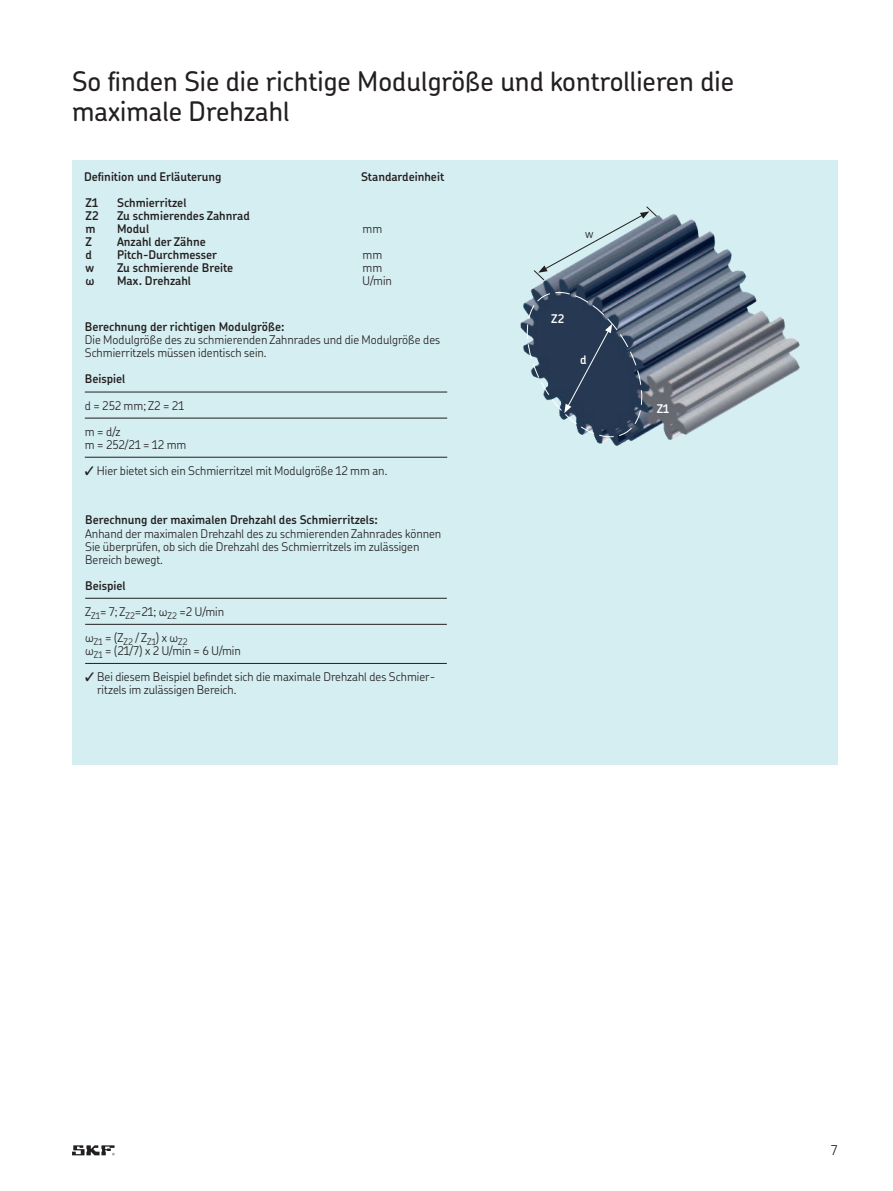
<style>
.page{position:relative;width:893px;height:1191px;background:#fff}
.page>*{position:absolute;margin:0;border:0;box-sizing:border-box;transform-origin:0 0}
.t1{font:500 27px/30px "SKF Chevin OT";color:#231f20}
.t2{font:300 13.5px "SKF Chevin OT";color:#231f20}
.t3{font:300 12px/13px "SKF Chevin OT";color:#231f20}
.t4{font:600 12px "SKF Chevin OT";color:#231f20}
.t5{font:600 12px "SKF Chevin OT";color:#fff}
.s1{font-weight:600}
</style>
<div class="page">
<div style="left:72px;top:160px;width:765px;height:604px;background:#d5eef1"></div>
<img style="left:520px;top:214px;width:280px;height:232px">
<svg style="left:533px;top:206px;width:124px;height:75px"></svg>
<hr style="left:85px;top:392px;width:362px;height:1px;background:#231f20">
<hr style="left:85px;top:418px;width:362px;height:1px;background:#231f20">
<hr style="left:85px;top:457px;width:362px;height:1px;background:#231f20">
<hr style="left:85px;top:598px;width:362px;height:1px;background:#231f20">
<hr style="left:85px;top:624px;width:362px;height:1px;background:#231f20">
<hr style="left:85px;top:663px;width:362px;height:1px;background:#231f20">
<svg style="left:523px;top:289px;width:122px;height:151px"></svg>
<svg style="left:72px;top:1145px;width:43px;height:10px"></svg>
<h1 class="t1" style="left:72px;top:68px;width:663px">So finden Sie die richtige Modulgröße und kontrollieren die maximale Drehzahl</h1>
<p class="t4" style="left:84px;top:171px;width:139px">Definition und Erläuterung</p>
<p class="t4" style="left:361px;top:171px;width:85px">Standardeinheit</p>
<p class="t4" style="left:85px;top:197px;width:14px">Z1</p>
<p class="t4" style="left:117px;top:197px;width:71px">Schmierritzel</p>
<p class="t4" style="left:85px;top:210px;width:14px">Z2</p>
<p class="t4" style="left:117px;top:210px;width:134px">Zu schmierendes Zahnrad</p>
<p class="t4" style="left:85px;top:223px;width:12px">m</p>
<p class="t4" style="left:117px;top:223px;width:34px">Modul</p>
<p class="t3" style="left:362px;top:222px;width:21px">mm</p>
<p class="t4" style="left:85px;top:236px;width:8px">Z</p>
<p class="t4" style="left:117px;top:236px;width:90px">Anzahl der Zähne</p>
<p class="t4" style="left:85px;top:249px;width:8px">d</p>
<p class="t4" style="left:117px;top:249px;width:102px">Pitch-Durchmesser</p>
<p class="t3" style="left:362px;top:248px;width:21px">mm</p>
<p class="t4" style="left:85px;top:262px;width:10px">w</p>
<p class="t4" style="left:117px;top:262px;width:118px">Zu schmierende Breite</p>
<p class="t3" style="left:362px;top:261px;width:21px">mm</p>
<p class="t4" style="left:85px;top:275px;width:11px">ω</p>
<p class="t4" style="left:117px;top:275px;width:75px">Max. Drehzahl</p>
<p class="t3" style="left:362px;top:274px;width:31px">U/min</p>
<p class="t4" style="left:85px;top:321px;width:201px">Berechnung der richtigen Modulgröße:</p>
<p class="t3" style="left:85px;top:333px;width:357px">Die Modulgröße des zu schmierenden Zahnrades und die Modulgröße des<br>Schmierritzels müssen identisch sein.</p>
<p class="t4" style="left:85px;top:374px;width:42px">Beispiel</p>
<p class="t3" style="left:85px;top:392px;width:101px;line-height:26.1px">d = 252 mm; Z2 = 21 m = d/z</p>
<p class="t3" style="left:85px;top:438px;width:103px">m = 252/21 = 12 mm</p>
<p class="t3" style="left:85px;top:464px;width:304px">✓ Hier bietet sich ein Schmierritzel mit Modulgröße 12 mm an.</p>
<p class="t4" style="left:85px;top:515px;width:294px">Berechnung der maximalen Drehzahl des Schmierritzels:</p>
<p class="t3" style="left:85px;top:526px;width:358px">Anhand der maximalen Drehzahl des zu schmierenden Zahnrades können<br>Sie überprüfen, ob sich die Drehzahl des Schmierritzels im zulässigen<br>Bereich bewegt.</p>
<p class="t3" style="left:85px;top:572px;width:140px;line-height:26.1px"><span class="s1">Beispiel<br></span>Z<sub>Z1</sub>= 7; Z<sub>Z2</sub>=21; ω<sub>Z2</sub> =2 U/min ω<sub>Z1</sub> = (Z<sub>Z2</sub> / Z<sub>Z1</sub>) x ω<sub>Z2</sub></p>
<p class="t3" style="left:85px;top:644px;width:157px">ω<sub>Z1</sub> = (21/7) x 2 U/min = 6 U/min</p>
<p class="t3" style="left:97px;top:670px;width:339px;text-indent:-12px">✓ Bei diesem Beispiel befindet sich die maximale Drehzahl des Schmier&shy;ritzels im zulässigen Bereich.</p>
<p class="t3" style="left:585px;top:227px;width:10px">w</p>
<p class="t5" style="left:551px;top:314px;width:14px">Z2</p>
<p class="t5" style="left:580px;top:354px;width:8px">d</p>
<p class="t5" style="left:656px;top:404px;width:14px">Z1</p>
<p class="t2" style="left:830px;top:1143px;width:8px">7</p>
</div>
